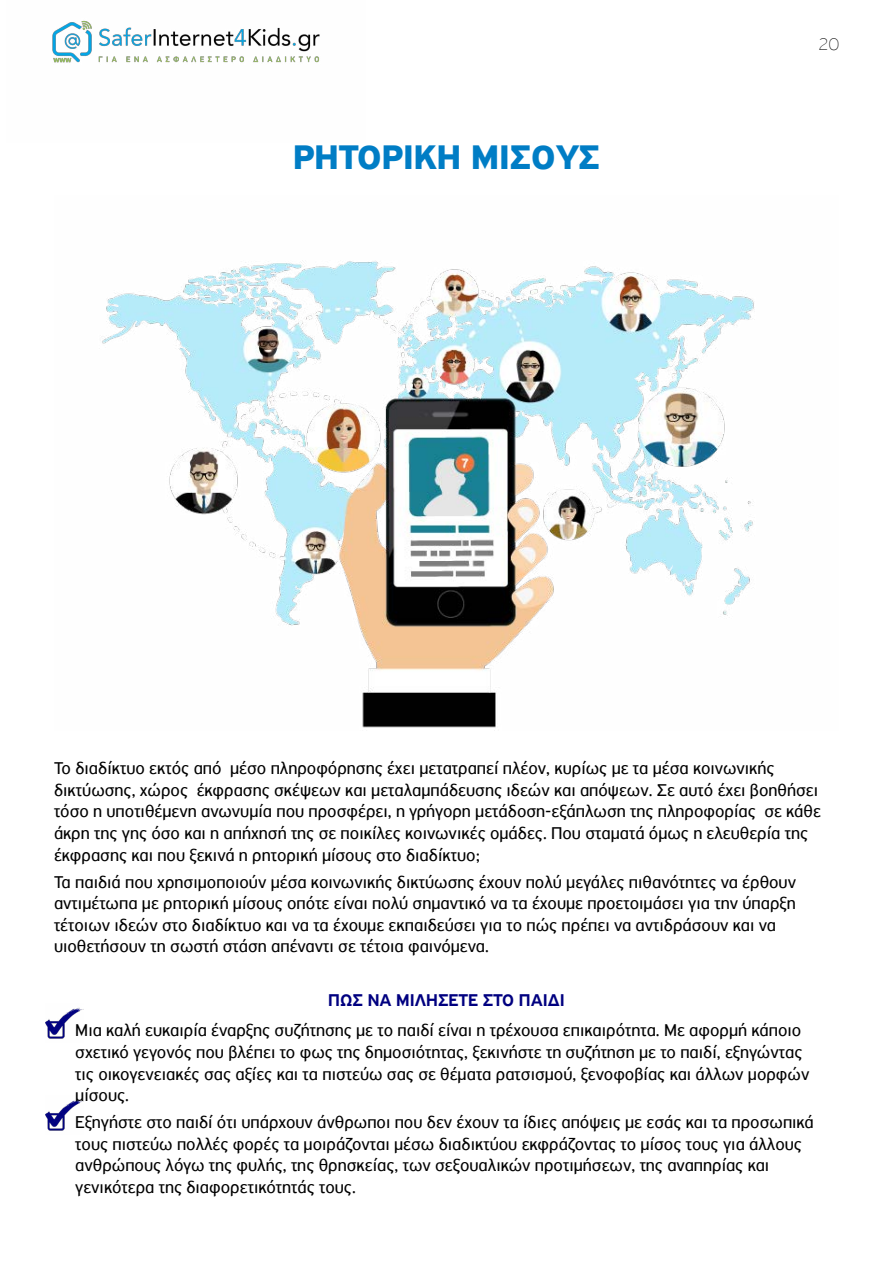
<style>
.page{position:relative;width:893px;height:1263px;background:#fff}
.page>*{position:absolute;margin:0;border:0;box-sizing:border-box;transform-origin:0 0}
.t1{font:700 36px "PF Highway Sans Pro";color:#007dc5}
.t2{font:18px/21.6px "PF Highway Sans Pro";color:#000}
.t3{font:500 18px "PF Highway Sans Pro";color:#000080}
.t4{font:100 18px "PF Highway Sans Pro";color:#000}
</style>
<div class="page">
<img style="left:52px;top:20px;width:268px;height:43px">
<img style="left:102px;top:260px;width:652px;height:468px">
<img style="left:45px;top:1007px;width:39px;height:32px">
<img style="left:45px;top:1099px;width:39px;height:32px">
<h1 class="t1" style="left:293px;top:136px;width:67px">ΡΗΤΟΡΙΚ</h1>
<h1 class="t1" style="left:437px;top:136px;width:57px">Η ΜΙΣΟΥΣ</h1>
<p class="t4" style="left:818px;top:34px;width:22px">20</p>
<p class="t2" style="left:54px;top:757px;width:768px">Το διαδίκτυο εκτός από μέσο πληροφόρησης έχει μετατραπεί πλέον, κυρίως με τα μέσα κοινωνικής δικτύωσης, χώρος έκφρασης σκέψεων και μεταλαμπάδευσης ιδεών και απόψεων. Σε αυτό έχει βοηθήσει τόσο η υποτιθέμενη ανωνυμία που προσφέρει, η γρήγορη μετάδοση-εξάπλωση της πληροφορίας σε κάθε άκρη της γης όσο και η απήχησή της σε ποικίλες κοινωνικές ομάδες. Που σταματά όμως η ελευθερία της έκφρασης και που ξεκινά η ρητορική μίσους στο διαδίκτυο;</p>
<p class="t2" style="left:54px;top:871px;width:744px">Τα παιδιά που χρησιμοποιούν μέσα κοινωνικής δικτύωσης έχουν πολύ μεγάλες πιθανότητες να έρθουν αντιμέτωπα με ρητορική μίσους οπότε είναι πολύ σημαντικό να τα έχουμε προετοιμάσει για την ύπαρξη τέτοιων ιδεών στο διαδίκτυο και να τα έχουμε εκπαιδεύσει για το πώς πρέπει να αντιδράσουν και να υιοθετήσουν τη σωστή στάση απέναντι σε τέτοια φαινόμενα.</p>
<p class="t3" style="left:328px;top:990px;width:79px">ΠΩΣ ΝΑ ΜΙΛΗ</p>
<p class="t3" style="left:438px;top:990px;width:126px">ΣΕΤΕ ΣΤΟ ΠΑΙΔΙ</p>
<p class="t2" style="left:75px;top:1020px;width:736px">Μια καλή ευκαιρία έναρξης συζήτησης με το παιδί είναι η τρέχουσα επικαιρότητα. Με αφορμή κάποιο σχετικό γεγονός που βλέπει το φως της δημοσιότητας, ξεκινήστε τη συζήτηση με το παιδί, εξηγώντας τις οικογενειακές σας αξίες και τα πιστεύω σας σε θέματα ρατσισμού, ξενοφοβίας και άλλων μορφών μίσους.</p>
<p class="t2" style="left:75px;top:1111px;width:740px">Εξηγήστε στο παιδί ότι υπάρχουν άνθρωποι που δεν έχουν τα ίδιες απόψεις με εσάς και τα προσωπικά τους πιστεύω πολλές φορές τα μοιράζονται μέσω διαδικτύου εκφράζοντας το μίσος τους για άλλους ανθρώπους λόγω της φυλής, της θρησκείας, των σεξουαλικών προτιμήσεων, της αναπηρίας και γενικότερα της διαφορετικότητάς τους.</p>
</div>
